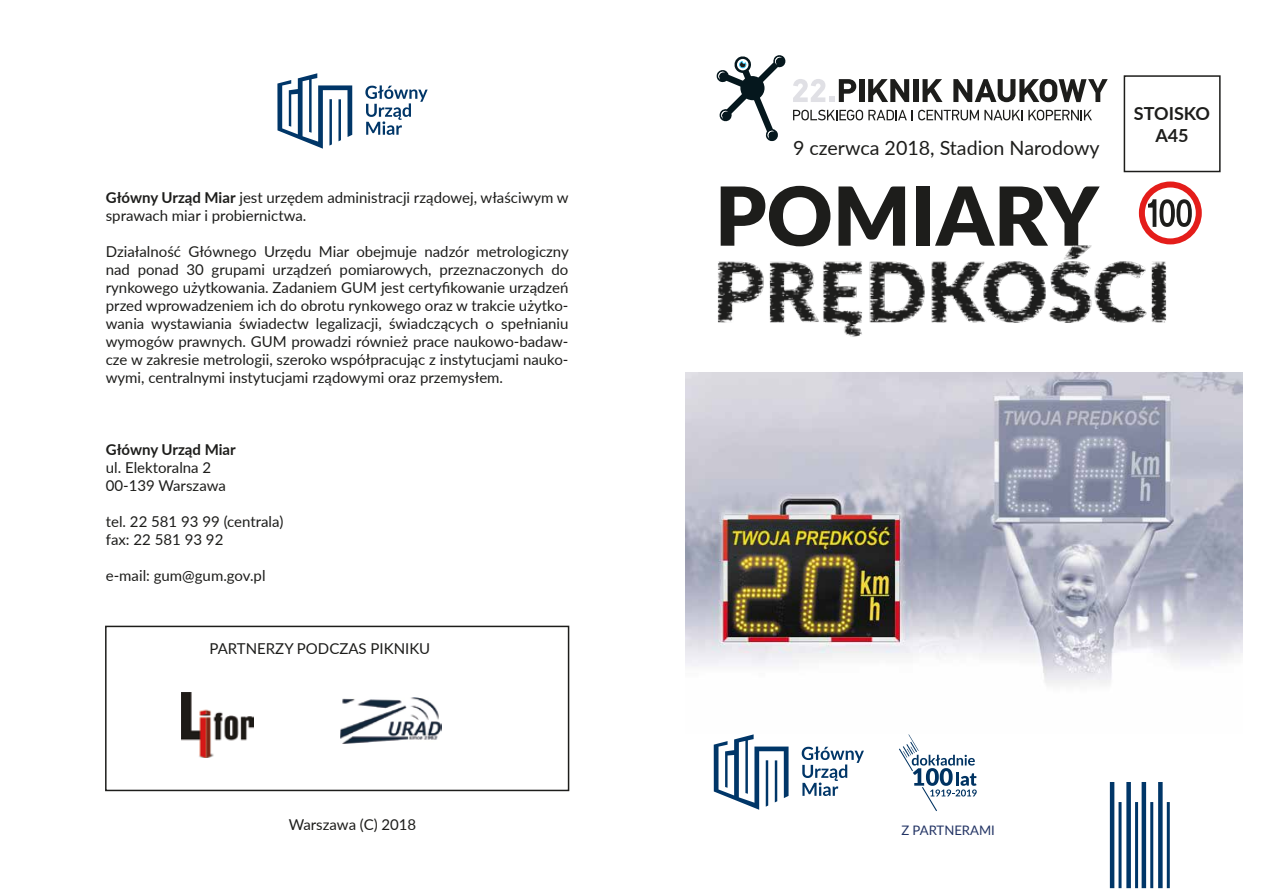
<style>
.page{position:relative;width:1263px;height:893px;background:#fff}
.page>*{position:absolute;margin:0;border:0;box-sizing:border-box;transform-origin:0 0}
.t1{font:900 81.3px "Lato";color:#1d1d1b}
.t2{font:19.65px "Lato";color:#1d1d1b}
.t3{font:700 18px/21.6px "Lato";color:#1d1d1b;text-align:center}
.t4{font:15px/18px "Lato";color:#1d1d1b}
.t5{font:700 15px "Lato";color:#1d1d1b}
.t6{font:13.05px "Lato";color:#223364}
.s1{font-weight:700}
</style>
<div class="page">
<img style="left:686px;top:372px;width:556px;height:313px">
<svg style="left:899px;top:734px;width:78px;height:77px"></svg>
<svg style="left:802px;top:746px;width:62px;height:50px"></svg>
<svg style="left:714px;top:734px;width:74px;height:76px"></svg>
<svg style="left:365px;top:85px;width:63px;height:50px"></svg>
<svg style="left:277px;top:73px;width:75px;height:76px"></svg>
<svg style="left:716px;top:55px;width:70px;height:87px"></svg>
<svg style="left:793px;top:110px;width:299px;height:10px"></svg>
<svg style="left:793px;top:79px;width:63px;height:23px"></svg>
<div style="left:859px;top:79px;width:5px;height:23px;background:#1d1d1b"></div>
<svg style="left:868px;top:79px;width:41px;height:23px"></svg>
<div style="left:913px;top:79px;width:5px;height:23px;background:#1d1d1b"></div>
<svg style="left:922px;top:79px;width:20px;height:23px"></svg>
<svg style="left:953px;top:79px;width:155px;height:23px"></svg>
<img style="left:685px;top:192px;width:534px;height:198px">
<svg style="left:1148px;top:199px;width:44px;height:28px"></svg>
<div style="left:1139px;top:182px;width:63px;height:62px;border:6px solid #e41d1a;border-radius:50%"></div>
<img style="left:182px;top:693px;width:71px;height:64px">
<img style="left:341px;top:698px;width:100px;height:46px">
<hr style="left:1110px;top:782px;width:4px;height:106px;background:#003668">
<div style="left:1141px;top:782px;width:5px;height:106px;background:#003668"></div>
<div style="left:1126px;top:782px;width:5px;height:106px;background:#003668"></div>
<svg style="left:1158px;top:782px;width:4px;height:106px"></svg>
<hr style="left:1118px;top:802px;width:3px;height:86px;background:#003668">
<hr style="left:1150px;top:802px;width:3px;height:86px;background:#003668">
<hr style="left:1135px;top:802px;width:3px;height:86px;background:#003668">
<hr style="left:1167px;top:802px;width:3px;height:86px;background:#003668">
<div style="left:105px;top:626px;width:464px;height:165px;border:2px solid #1d1d1b"></div>
<div style="left:1124px;top:75px;width:96px;height:97px;border:2px solid #1d1d1b"></div>
<p class="t4" style="left:106px;top:187px;width:464px"><span class="s1">Główny Urząd Miar</span> jest urzędem administracji rządowej, właściwym w sprawach miar i probiernictwa.</p>
<p class="t4" style="left:106px;top:241px;width:464px;text-align:justify">Działalność Głównego Urzędu Miar obejmuje nadzór metrologiczny nad ponad 30 grupami urządzeń pomiarowych, przeznaczonych do rynkowego użytkowania. Zadaniem GUM jest certyfikowanie urządzeń przed wprowadzeniem ich do obrotu rynkowego oraz w trakcie użytko&shy;wania wystawiania świadectw legalizacji, świadczących o spełnianiu wymogów prawnych. GUM prowadzi również prace naukowo-badaw&shy;cze w zakresie metrologii, szeroko współpracując z instytucjami nauko&shy;wymi, centralnymi instytucjami rządowymi oraz przemysłem.</p>
<p class="t5" style="left:106px;top:438px;width:131px">Główny Urząd Miar</p>
<p class="t4" style="left:106px;top:457px;width:122px">ul. Elektoralna 2<br>00-139 Warszawa</p>
<p class="t4" style="left:106px;top:511px;width:179px">tel. 22 581 93 99 (centrala) fax: 22 581 93 92</p>
<p class="t4" style="left:106px;top:565px;width:161px">e-mail: gum@gum.gov.pl</p>
<p class="t4" style="left:209px;top:639px;width:222px">PARTNERZY PODCZAS PIKNIKU</p>
<p class="t4" style="left:289px;top:814px;width:129px">Warszawa (C) 2018</p>
<h2 class="t2" style="left:793px;top:134px;width:308px">9 czerwca 2018, Stadion Narodowy</h2>
<h1 class="t1" style="left:715px;top:155px;width:385px">POMIARY</h1>
<p class="t3" style="left:1134px;top:102px;width:78px">STOISKO<br>A45</p>
<p class="t6" style="left:901px;top:821px;width:95px">Z PARTNERAMI</p>
</div>
